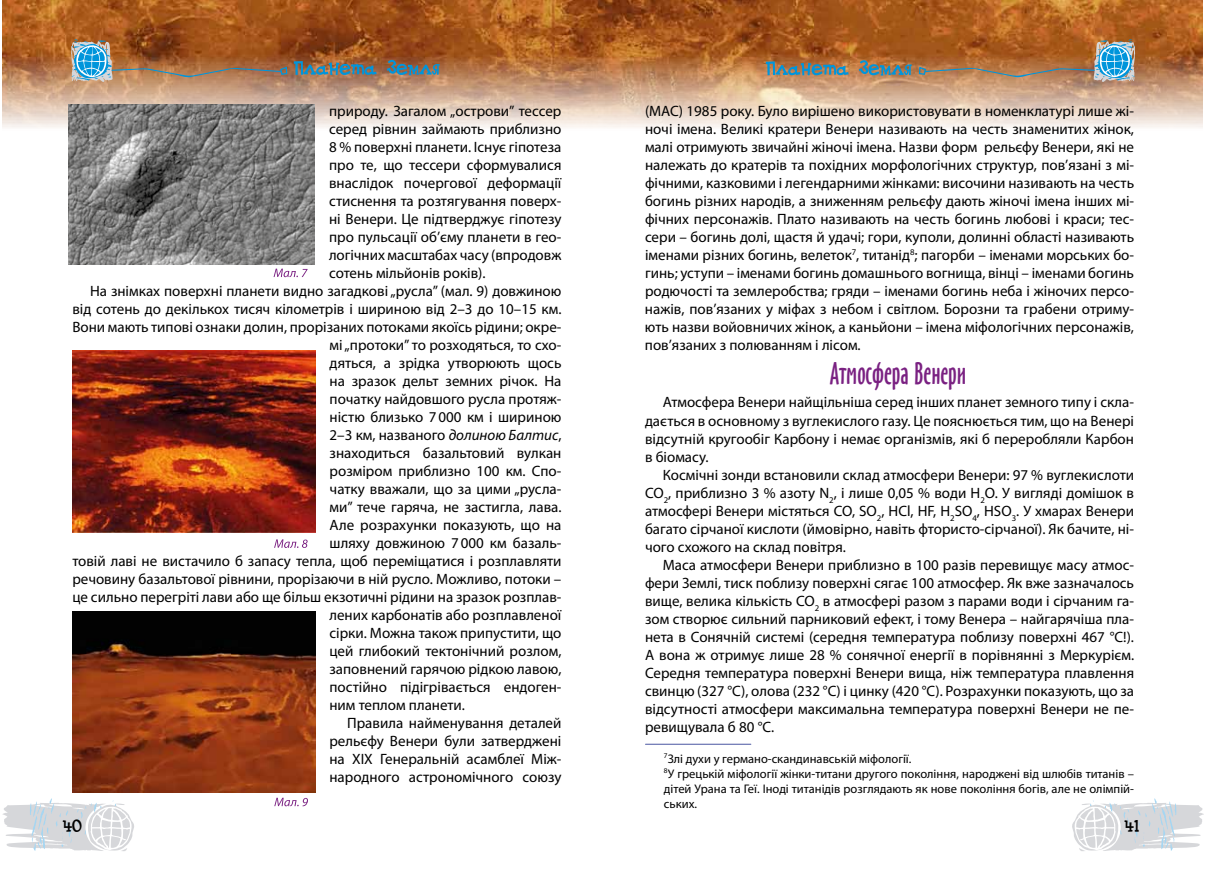
<style>
.page{position:relative;width:1205px;height:886px;background:#fff}
.page>*{position:absolute;margin:0;border:0;box-sizing:border-box;transform-origin:0 0}
.t1{font:28.75px "Oz Handicraft BT";color:#7a2182}
.t2{font:17.5px "DS Goose";color:#000}
.t3{font:15px/18px "Myriad Pro";color:#000;text-align:justify}
.t4{font:12.5px/15px "Myriad Pro";color:#000}
.s1{font-style:italic}
</style>
<div class="page">
<img style="left:2px;top:0;width:1200px;height:128px">
<svg style="left:71px;top:39px;width:217px;height:43px;background:#987051"></svg>
<svg style="left:294px;top:60px;width:146px;height:15px;background:#6b7371"></svg>
<svg style="left:918px;top:39px;width:217px;height:43px;background:#a17854"></svg>
<svg style="left:766px;top:60px;width:146px;height:16px;background:#808074"></svg>
<svg style="left:1072px;top:798px;width:132px;height:53px"></svg>
<svg style="left:2px;top:798px;width:132px;height:53px"></svg>
<img style="left:68px;top:105px;width:247px;height:159px">
<img style="left:72px;top:351px;width:243px;height:182px">
<img style="left:72px;top:611px;width:243px;height:182px">
<hr style="left:645px;top:744px;width:106px;height:1px;background:#4955a1">
<svg style="left:274px;top:269px;width:34px;height:8px"></svg>
<svg style="left:274px;top:539px;width:34px;height:9px"></svg>
<svg style="left:274px;top:798px;width:34px;height:8px"></svg>
<p class="t3" style="left:329px;top:102px;width:234px">природу. Загалом „острови” тессер</p>
<p class="t3" style="left:329px;top:120px;width:234px">серед рівнин займають приблизно</p>
<p class="t3" style="left:329px;top:138px;width:234px">8 % поверхні планети. Існує гіпотеза</p>
<p class="t3" style="left:329px;top:156px;width:234px">про те, що тессери сформувалися</p>
<p class="t3" style="left:329px;top:174px;width:234px">внаслідок почергової деформації</p>
<p class="t3" style="left:329px;top:192px;width:234px">стиснення та розтягування поверх-</p>
<p class="t3" style="left:329px;top:210px;width:234px">ні Венери. Це підтверджує гіпотезу</p>
<p class="t3" style="left:329px;top:228px;width:234px">про пульсації об’єму планети в гео-</p>
<p class="t3" style="left:329px;top:246px;width:234px">логічних масштабах часу (впродовж</p>
<p class="t3" style="left:329px;top:264px;width:158px">сотень мільйонів років).</p>
<p class="t3" style="left:90px;top:282px;width:473px">На знімках поверхні планети видно загадкові „русла” (мал. 9) довжиною</p>
<p class="t3" style="left:72px;top:300px;width:491px">від сотень до декількох тисяч кілометрів і шириною від 2–3 до 10–15 км.</p>
<p class="t3" style="left:72px;top:318px;width:490px">Вони мають типові ознаки долин, прорізаних потоками якоїсь рідини; окре-</p>
<p class="t3" style="left:330px;top:336px;width:233px">мі „протоки” то розходяться, то схо-</p>
<p class="t3" style="left:330px;top:354px;width:233px">дяться, а зрідка утворюють щось</p>
<p class="t3" style="left:330px;top:372px;width:233px">на зразок дельт земних річок. На</p>
<p class="t3" style="left:330px;top:390px;width:233px">початку найдовшого русла протяж-</p>
<p class="t3" style="left:330px;top:408px;width:233px">ністю близько 7000 км і шириною</p>
<p class="t3" style="left:330px;top:426px;width:233px">2–3 км, названого <span class="s1">долиною Балтис</span>,</p>
<p class="t3" style="left:330px;top:444px;width:233px">знаходиться базальтовий вулкан</p>
<p class="t3" style="left:330px;top:462px;width:233px">розміром приблизно 100 км. Спо-</p>
<p class="t3" style="left:330px;top:480px;width:233px">чатку вважали, що за цими „русла-</p>
<p class="t3" style="left:330px;top:498px;width:233px">ми” тече гаряча, не застигла, лава.</p>
<p class="t3" style="left:330px;top:516px;width:233px">Але розрахунки показують, що на</p>
<p class="t3" style="left:330px;top:534px;width:233px">шляху довжиною 7000 км базаль-</p>
<p class="t3" style="left:72px;top:552px;width:491px">товій лаві не вистачило б запасу тепла, щоб переміщатися і розплавляти</p>
<p class="t3" style="left:72px;top:570px;width:490px">речовину базальтової рівнини, прорізаючи в ній русло. Можливо, потоки –</p>
<p class="t3" style="left:72px;top:588px;width:491px">це сильно перегріті лави або ще більш екзотичні рідини на зразок розплав-</p>
<p class="t3" style="left:329px;top:606px;width:233px">лених карбонатів або розплавленої</p>
<p class="t3" style="left:329px;top:624px;width:233px">сірки. Можна також припустити, що</p>
<p class="t3" style="left:329px;top:642px;width:233px">цей глибокий тектонічний розлом,</p>
<p class="t3" style="left:329px;top:660px;width:233px">заповнений гарячою рідкою лавою,</p>
<p class="t3" style="left:329px;top:678px;width:233px">постійно підігрівається ендоген-</p>
<p class="t3" style="left:329px;top:696px;width:137px">ним теплом планети.</p>
<p class="t3" style="left:347px;top:714px;width:216px">Правила найменування деталей</p>
<p class="t3" style="left:329px;top:732px;width:233px">рельєфу Венери були затверджені</p>
<p class="t3" style="left:329px;top:750px;width:233px">на XIX Генеральній асамблеї Між-</p>
<p class="t3" style="left:329px;top:768px;width:233px">народного астрономічного союзу</p>
<p class="t3" style="left:645px;top:102px;width:491px">(МАС) 1985 року. Було вирішено використовувати в номенклатурі лише жі&shy;ночі імена. Великі кратери Венери називають на честь знаменитих жінок, малі отримують звичайні жіночі імена. Назви форм рельєфу Венери, які не належать до кратерів та похідних морфологічних структур, пов’язані з мі&shy;фічними, казковими і легендарними жінками: височини називають на честь богинь різних народів, а зниженням рельєфу дають жіночі імена інших мі&shy;фічних персонажів. Плато називають на честь богинь любові і краси; тес&shy;сери – богинь долі, щастя й удачі; гори, куполи, долинні області називають іменами різних богинь, велеток<sup>7</sup>, титанід<sup>8</sup>; пагорби – іменами морських бо&shy;гинь; уступи – іменами богинь домашнього вогнища, вінці – іменами богинь родючості та землеробства; гряди – іменами богинь неба і жіночих персо&shy;нажів, пов’язаних у міфах з небом і світлом. Борозни та грабени отриму&shy;ють назви войовничих жінок, а каньйони – імена міфологічних персонажів, пов’язаних з полюванням і лісом.</p>
<h1 class="t1" style="left:830px;top:355px;width:138px">Атмосфера Венери</h1>
<p class="t3" style="left:645px;top:393px;width:490px;text-indent:18px">Атмосфера Венери найщільніша серед інших планет земного типу і скла&shy;дається в основному з вуглекислого газу. Це пояснюється тим, що на Венері відсутній кругообіг Карбону і немає організмів, які б переробляли Карбон в біомасу.</p>
<p class="t3" style="left:645px;top:465px;width:491px;text-indent:18px">Космічні зонди встановили склад атмосфери Венери: 97 % вуглекислоти CO<sub>2</sub>, приблизно 3 % азоту N<sub>2</sub>, і лише 0,05 % води H<sub>2</sub>O. У вигляді домішок в атмосфері Венери містяться CO, SO<sub>2</sub>, HCl, HF, Н<sub>2</sub>SO<sub>4</sub>, HSO<sub>3</sub>. У хмарах Венери багато сірчаної кислоти (ймовірно, навіть фтористо-сірчаної). Як бачите, ні&shy;чого схожого на склад повітря.</p>
<p class="t3" style="left:645px;top:555px;width:491px;text-indent:18px">Маса атмосфери Венери приблизно в 100 разів перевищує масу атмос&shy;фери Землі, тиск поблизу поверхні сягає 100 атмосфер. Як вже зазначалось вище, велика кількість CO<sub>2</sub> в атмосфері разом з парами води і сірчаним га&shy;зом створює сильний парниковий ефект, і тому Венера – найгарячіша пла&shy;нета в Сонячній системі (середня температура поблизу поверхні 467 °С!).<br>А вона ж отримує лише 28 % сонячної енергії в порівнянні з Меркурієм.<br>Середня температура поверхні Венери вища, ніж температура плавлення свинцю (327 °C), олова (232 °C) і цинку (420 °C). Розрахунки показують, що за відсутності атмосфери максимальна температура поверхні Венери не пе&shy;ревищувала б 80 °C.</p>
<p class="t4" style="left:664px;top:751px;width:472px"><sup>7</sup>Злі духи у германо-скандинавській міфології.<br><sup>8</sup>У грецькій міфології жінки-титани другого покоління, народжені від шлюбів титанів – дітей Урана та Геї. Іноді титанідів розглядають як нове покоління богів, але не олімпій&shy;ських.</p>
<p class="t2" style="left:63px;top:816px;width:21px">40</p>
<p class="t2" style="left:1124px;top:816px;width:16px">41</p>
</div>
